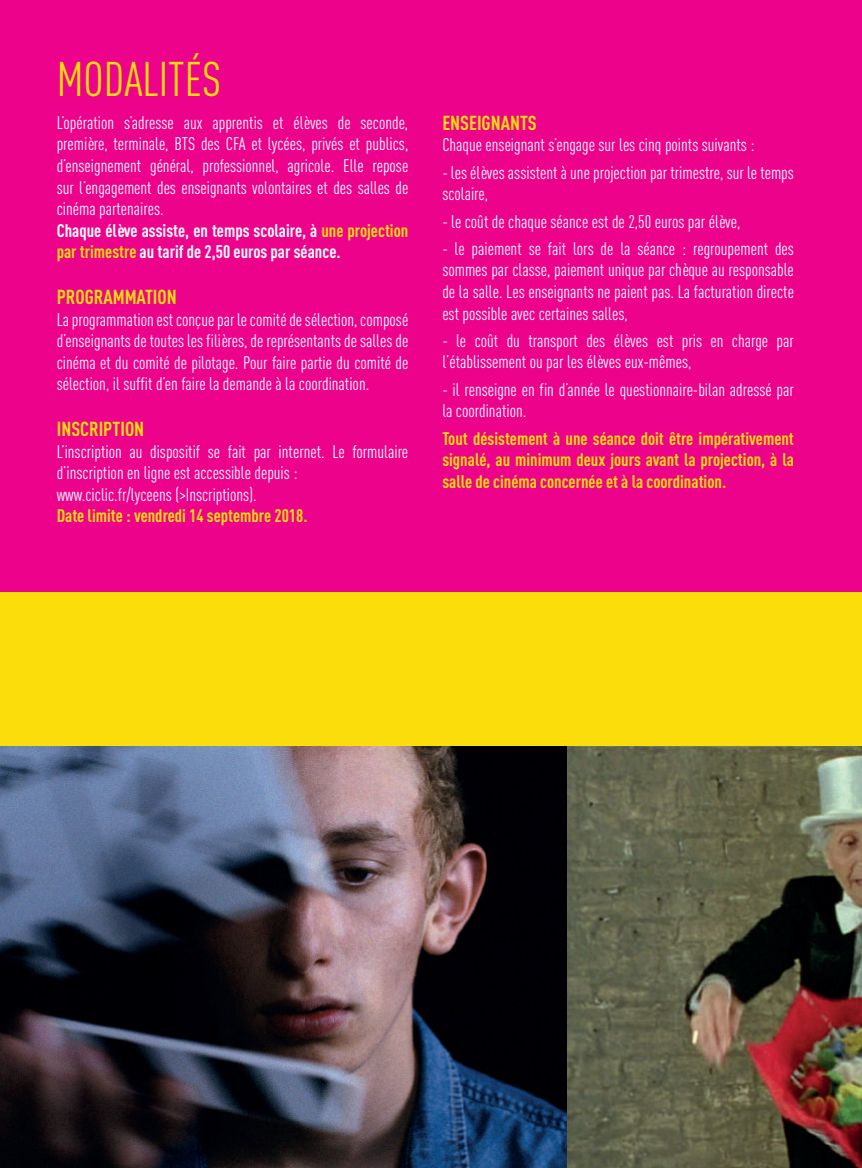
<style>
.page{position:relative;width:862px;height:1168px;background:#fff}
.page>*{position:absolute;margin:0;border:0;box-sizing:border-box;transform-origin:0 0}
.t1{font:48px "DIN Cond";color:#fadd0b}
.t2{font:700 20px "DIN Cond";color:#fadd0b}
.t3{font:18px/21.6px "DIN Cond";color:#fff}
.t4{font:700 18px/21.6px "DIN Cond";color:#fadd0b;text-align:justify}
.s1{font-weight:700}
.s2{font-weight:700;color:#fadd0b}
</style>
<div class="page">
<div style="left:0;top:0;width:862px;height:1134px;background:#ed028c"></div>
<img style="left:0;top:746px;width:862px;height:422px">
<div style="left:0;top:593px;width:862px;height:153px;background:#fadd0b"></div>
<h1 class="t1" style="left:57px;top:51px;width:166px">MODALITÉS</h1>
<p class="t3" style="left:57px;top:111px;width:353px">L’opération s’adresse aux apprentis et élèves de seconde, première, terminale, BTS des CFA et lycées, privés et publics, d’enseignement général, professionnel, agricole. Elle repose sur l’engagement des enseignants volontaires et des salles de cinéma partenaires.<br><span class="s1">Chaque élève assiste, en temps scolaire, à</span> <span class="s2">une projection par trimestre</span> <span class="s1">au tarif de 2,50 euros par séance.</span></p>
<p class="t2" style="left:57px;top:285px;width:122px">PROGRAMMATION</p>
<p class="t3" style="left:57px;top:308px;width:353px;text-align:justify">La programmation est conçue par le comité de sélection, composé d’enseignants de toutes les filières, de représentants de salles de cinéma et du comité de pilotage. Pour faire partie du comité de sélection, il suffit d’en faire la demande à la coordination.</p>
<p class="t2" style="left:57px;top:417px;width:89px">INSCRIPTION</p>
<p class="t3" style="left:57px;top:440px;width:353px">L’inscription au dispositif se fait par internet. Le formulaire d’inscription en ligne est accessible depuis : www.ciclic.fr/lyceens (&gt;Inscriptions).</p>
<p class="t4" style="left:57px;top:505px;width:252px">Date limite : vendredi 14 septembre 2018.</p>
<p class="t2" style="left:442px;top:110px;width:96px">ENSEIGNANTS</p>
<p class="t3" style="left:442px;top:134px;width:314px">Chaque enseignant s’engage sur les cinq points suivants :</p>
<p class="t3" style="left:442px;top:161px;width:353px">- les élèves assistent à une projection par trimestre, sur le temps scolaire,</p>
<p class="t3" style="left:442px;top:210px;width:300px">- le coût de chaque séance est de 2,50 euros par élève,</p>
<p class="t3" style="left:442px;top:237px;width:353px;text-align:justify">- le paiement se fait lors de la séance : regroupement des sommes par classe, paiement unique par chèque au responsable de la salle. Les enseignants ne paient pas. La facturation directe est possible avec certaines salles,</p>
<p class="t3" style="left:442px;top:330px;width:353px">- le coût du transport des élèves est pris en charge par l’établissement ou par les élèves eux-mêmes,</p>
<p class="t3" style="left:442px;top:378px;width:353px">- il renseigne en fin d’année le questionnaire-bilan adressé par la coordination.</p>
<p class="t4" style="left:442px;top:427px;width:353px">Tout désistement à une séance doit être impérativement signalé, au minimum deux jours avant la projection, à la salle de cinéma concernée et à la coordination.</p>
</div>
